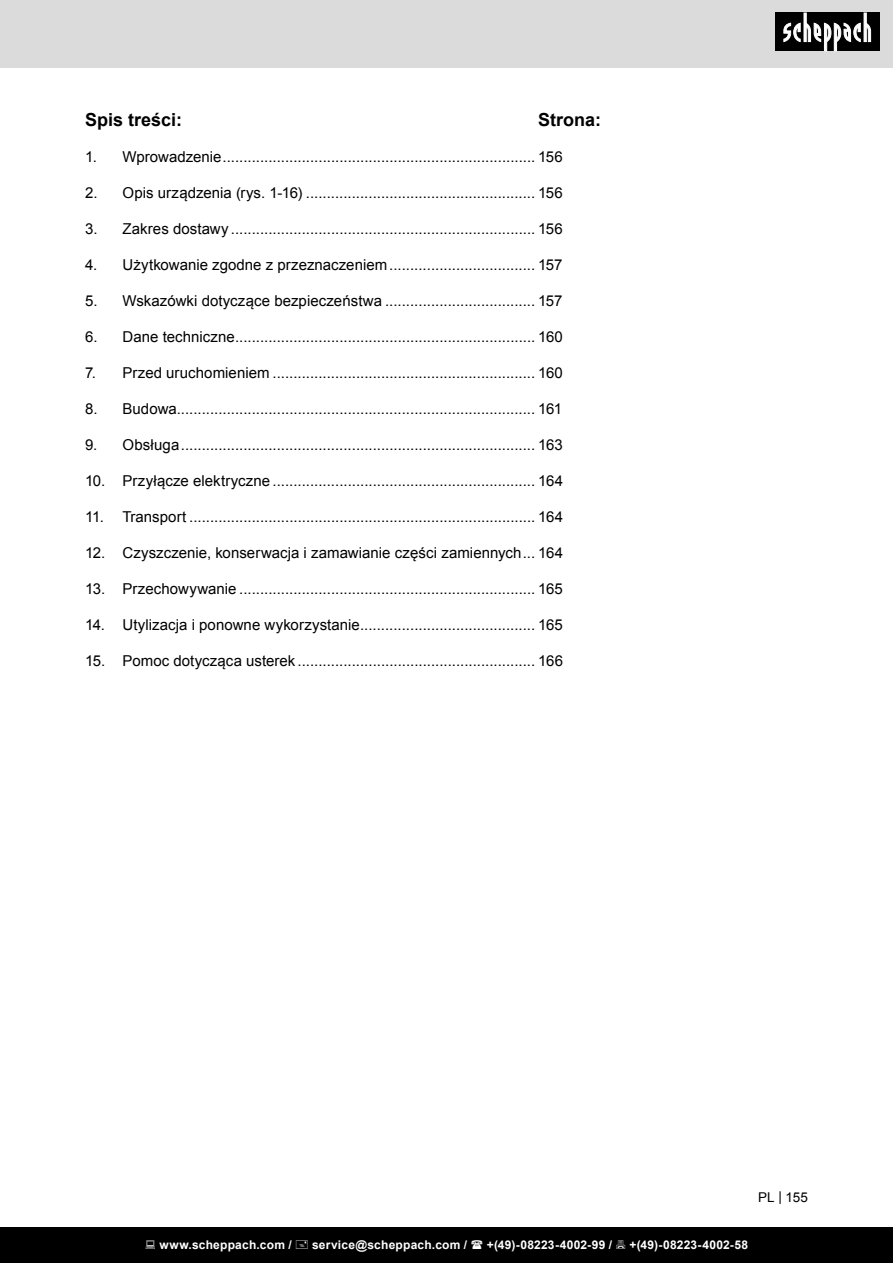
<style>
.page{position:relative;width:893px;height:1263px;background:#fff}
.page>*{position:absolute;margin:0;border:0;box-sizing:border-box;transform-origin:0 0}
.TOC_title{font:700 18px "Arial";color:#000}
.t1{font:15px "Arial";letter-spacing:.005em;color:#000}
.t2{font:13.5px "Arial";color:#000}
.t3{font:700 12px "Arial";letter-spacing:.02em;color:#fff}
</style>
<div class="page">
<div style="left:0;top:0;width:893px;height:67px;background:#dbdbdb"></div>
<div style="left:0;top:1227px;width:893px;height:36px;background:#000"></div>
<div style="left:775px;top:13px;width:105px;height:38px;background:#000"></div>
<svg style="left:783px;top:13px;width:88px;height:38px"></svg>
<p class="TOC_title" style="left:85px;top:108px;width:99px">Spis treści:</p>
<p class="TOC_title" style="left:538px;top:108px;width:64px">Strona:</p>
<p class="t1" style="left:85px;top:147px;width:479px">1. Wprowadzenie........................................................................... 156</p>
<p class="t1" style="left:85px;top:183px;width:479px">2. Opis urządzenia (rys. 1-16) ....................................................... 156</p>
<p class="t1" style="left:85px;top:219px;width:479px">3. Zakres dostawy ......................................................................... 156</p>
<p class="t1" style="left:85px;top:255px;width:479px">4. Użytkowanie zgodne z przeznaczeniem................................... 157</p>
<p class="t1" style="left:85px;top:291px;width:479px">5. Wskazówki dotyczące bezpieczeństwa .................................... 157</p>
<p class="t1" style="left:85px;top:327px;width:479px">6. Dane techniczne........................................................................ 160</p>
<p class="t1" style="left:85px;top:363px;width:479px">7. Przed uruchomieniem ............................................................... 160</p>
<p class="t1" style="left:85px;top:399px;width:479px">8. Budowa...................................................................................... 161</p>
<p class="t1" style="left:85px;top:435px;width:479px">9. Obsługa..................................................................................... 163</p>
<p class="t1" style="left:85px;top:471px;width:479px">10. Przyłącze elektryczne ............................................................... 164</p>
<p class="t1" style="left:85px;top:507px;width:479px">11. Transport ................................................................................... 164</p>
<p class="t1" style="left:85px;top:543px;width:479px">12. Czyszczenie, konserwacja i zamawianie części zamiennych... 164</p>
<p class="t1" style="left:85px;top:579px;width:479px">13. Przechowywanie ....................................................................... 165</p>
<p class="t1" style="left:85px;top:615px;width:479px">14. Utylizacja i ponowne wykorzystanie.......................................... 165</p>
<p class="t1" style="left:85px;top:651px;width:479px">15. Pomoc dotycząca usterek ......................................................... 166</p>
<p class="t2" style="left:758px;top:1188px;width:51px">PL | 155</p>
<p class="t3" style="left:159px;top:1236px;width:134px">www.scheppach.com /</p>
<p class="t3" style="left:312px;top:1236px;width:157px">service@scheppach.com /</p>
<p class="t3" style="left:487px;top:1236px;width:127px">+(49)-08223-4002-99 /</p>
<p class="t3" style="left:629px;top:1236px;width:120px">+(49)-08223-4002-58</p>
</div>
